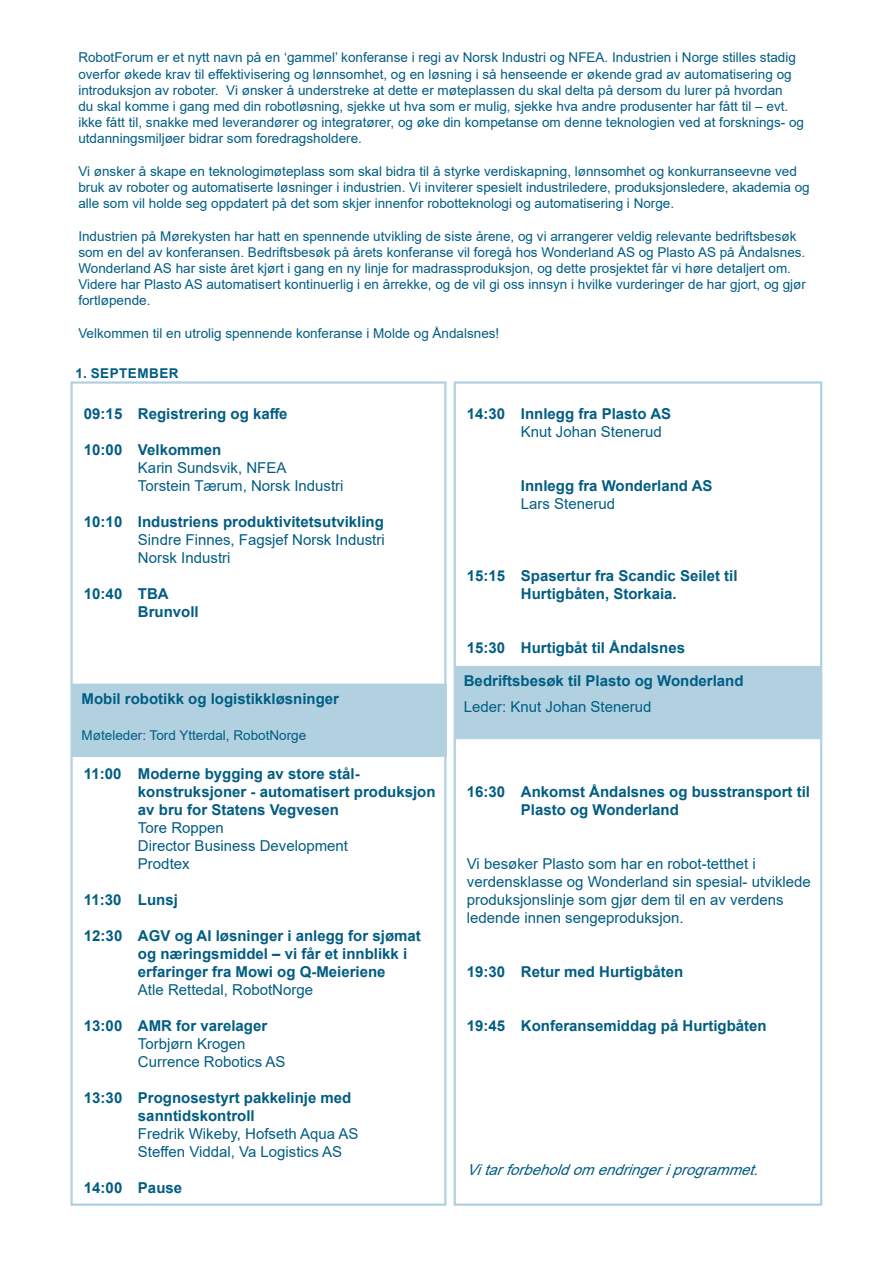
<style>
.page{position:relative;width:893px;height:1263px;background:#fff}
.page>*{position:absolute;margin:0;border:0;box-sizing:border-box;transform-origin:0 0}
.t1{font:700 15px/18px "Arial";color:#005d83}
.t2{font:15px/18px "Arial";color:#005d83}
.t3{font:italic 15px "Arial";color:#005d83}
.t4{font:13.5px/16.2px "Arial";color:#005d83}
.t5{font:700 13.5px "Arial";letter-spacing:.035em;color:#005d83}
.s1{font-weight:400}
</style>
<div class="page">
<div style="left:70px;top:381px;width:376px;height:825px;border:2px solid #b1d1e1"></div>
<div style="left:454px;top:381px;width:368px;height:825px;border:2px solid #b1d1e1"></div>
<div style="left:454px;top:666px;width:368px;height:73px;background:#b1d1e1"></div>
<div style="left:455px;top:667px;width:366px;height:71px;border:1px solid #b1d1e1"></div>
<div style="left:72px;top:684px;width:375px;height:73px;background:#b1d1e1"></div>
<div style="left:73px;top:684px;width:373px;height:72px;border:1px solid #b1d1e1"></div>
<p class="t4" style="left:78px;top:49px;width:727px">RobotForum er et nytt navn på en ‘gammel’ konferanse i regi av Norsk Industri og NFEA. Industrien i Norge stilles stadig overfor økede krav til effektivisering og lønnsomhet, og en løsning i så henseende er økende grad av automatisering og introduksjon av roboter. Vi ønsker å understreke at dette er møteplassen du skal delta på dersom du lurer på hvordan<br>du skal komme i gang med din robotløsning, sjekke ut hva som er mulig, sjekke hva andre produsenter har fått til – evt. ikke fått til, snakke med leverandører og integratører, og øke din kompetanse om denne teknologien ved at forsknings- og utdanningsmiljøer bidrar som foredragsholdere.</p>
<p class="t4" style="left:78px;top:163px;width:733px">Vi ønsker å skape en teknologimøteplass som skal bidra til å styrke verdiskapning, lønnsomhet og konkurranseevne ved bruk av roboter og automatiserte løsninger i industrien. Vi inviterer spesielt industriledere, produksjonsledere, akademia og alle som vil holde seg oppdatert på det som skjer innenfor robotteknologi og automatisering i Norge.</p>
<p class="t4" style="left:78px;top:228px;width:729px">Industrien på Mørekysten har hatt en spennende utvikling de siste årene, og vi arrangerer veldig relevante bedriftsbesøk som en del av konferansen. Bedriftsbesøk på årets konferanse vil foregå hos Wonderland AS og Plasto AS på Åndalsnes.<br>Wonderland AS har siste året kjørt i gang en ny linje for madrassproduksjon, og dette prosjektet får vi høre detaljert om.<br>Videre har Plasto AS automatisert kontinuerlig i en årrekke, og de vil gi oss innsyn i hvilke vurderinger de har gjort, og gjør fortløpende.</p>
<p class="t4" style="left:78px;top:325px;width:422px">Velkommen til en utrolig spennende konferanse i Molde og Åndalsnes!</p>
<p class="t5" style="left:76px;top:364px;width:105px">1. SEPTEMBER</p>
<p class="t1" style="left:84px;top:405px;width:205px">09:15 Registrering og kaffe</p>
<p class="t1" style="left:84px;top:441px;width:139px">10:00 Velkommen</p>
<p class="t2" style="left:138px;top:459px;width:150px">Karin Sundsvik, NFEA</p>
<p class="t2" style="left:138px;top:477px;width:207px">Torstein Tærum, Norsk Industri</p>
<p class="t1" style="left:84px;top:513px;width:301px">10:10 Industriens produktivitetsutvikling</p>
<p class="t2" style="left:138px;top:531px;width:248px">Sindre Finnes, Fagsjef Norsk Industri</p>
<p class="t2" style="left:138px;top:549px;width:94px">Norsk Industri</p>
<p class="t1" style="left:138px;top:585px;width:62px;text-indent:-54px">10:40 TBA<br>Brunvoll</p>
<p class="t1" style="left:82px;top:690px;width:259px">Mobil robotikk og logistikkløsninger</p>
<p class="t4" style="left:82px;top:727px;width:226px">Møteleder: Tord Ytterdal, RobotNorge</p>
<p class="t1" style="left:138px;top:765px;width:299px;text-indent:-54px">11:00 Moderne bygging av store stål&shy;konstruksjoner - automatisert produksjon av bru for Statens Vegvesen</p>
<p class="t2" style="left:138px;top:819px;width:212px">Tore Roppen<br>Director Business Development<br>Prodtex</p>
<p class="t1" style="left:84px;top:891px;width:96px">11:30 Lunsj</p>
<p class="t1" style="left:138px;top:927px;width:284px;text-indent:-54px">12:30 AGV og AI løsninger i anlegg for sjømat og næringsmiddel – vi får et innblikk i erfaringer fra Mowi og Q-Meieriene</p>
<p class="t2" style="left:138px;top:981px;width:177px">Atle Rettedal, RobotNorge</p>
<p class="t1" style="left:84px;top:1017px;width:185px">13:00 AMR for varelager</p>
<p class="t2" style="left:138px;top:1035px;width:109px">Torbjørn Krogen</p>
<p class="t2" style="left:138px;top:1053px;width:149px">Currence Robotics AS</p>
<p class="t1" style="left:138px;top:1089px;width:215px;text-indent:-54px">13:30 Prognosestyrt pakkelinje med sanntidskontroll</p>
<p class="t2" style="left:138px;top:1125px;width:222px">Fredrik Wikeby, Hofseth Aqua AS</p>
<p class="t2" style="left:138px;top:1143px;width:206px">Steffen Viddal, Va Logistics AS</p>
<p class="t1" style="left:84px;top:1179px;width:100px">14:00 Pause</p>
<p class="t1" style="left:521px;top:405px;width:152px;text-indent:-54px">14:30 Innlegg fra Plasto AS<br><span class="s1">Knut Johan Stenerud</span></p>
<p class="t1" style="left:521px;top:477px;width:193px">Innlegg fra Wonderland AS<br><span class="s1">Lars Stenerud</span></p>
<p class="t1" style="left:467px;top:567px;width:272px;text-align:center">15:15 Spasertur fra Scandic Seilet til<br>Hurtigbåten, Storkaia.</p>
<p class="t1" style="left:467px;top:639px;width:220px">15:30 Hurtigbåt til Åndalsnes</p>
<p class="t1" style="left:464px;top:672px;width:281px">Bedriftsbesøk til Plasto og Wonderland</p>
<p class="t2" style="left:464px;top:697px;width:189px">Leder: Knut Johan Stenerud</p>
<p class="t1" style="left:521px;top:783px;width:291px;text-indent:-54px">16:30 Ankomst Åndalsnes og busstransport til<br>Plasto og Wonderland</p>
<p class="t2" style="left:467px;top:855px;width:346px">Vi besøker Plasto som har en robot-tetthet i verdensklasse og Wonderland sin spesial- utviklede produksjonslinje som gjør dem til en av verdens ledende innen sengeproduksjon.</p>
<p class="t1" style="left:467px;top:963px;width:218px">19:30 Retur med Hurtigbåten</p>
<p class="t1" style="left:467px;top:1017px;width:301px">19:45 Konferansemiddag på Hurtigbåten</p>
<p class="t3" style="left:467px;top:1159px;width:300px">Vitarforbeholdomendringeriprogrammet.</p>
</div>
